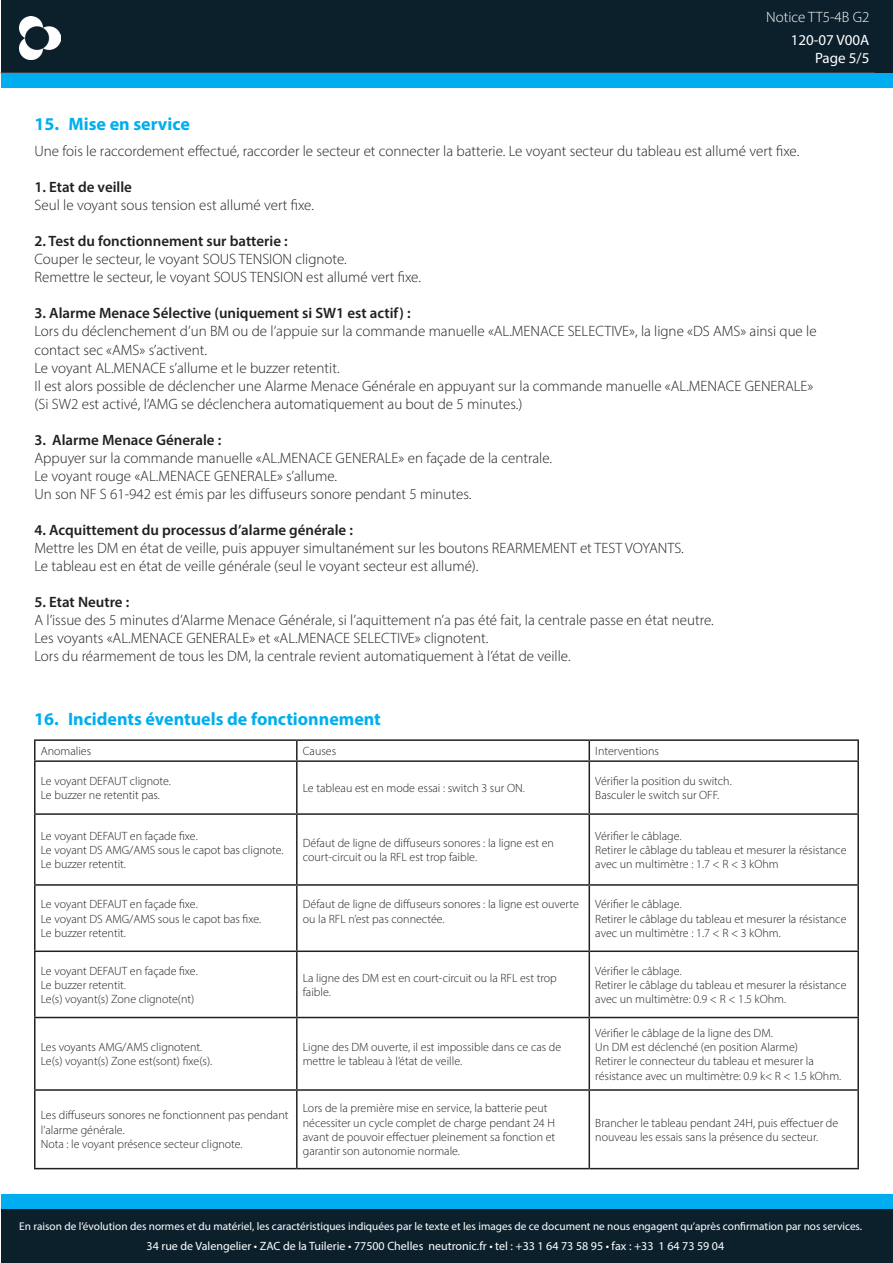
<style>
.page{position:relative;width:893px;height:1263px;background:#fff}
.page>*{position:absolute;margin:0;border:0;box-sizing:border-box;transform-origin:0 0}
.t1{font:700 18px "Myriad Pro";color:#00aeef}
.t2{font:300 15px/18px "Myriad Pro";color:#231f20}
.t3{font:600 15px "Myriad Pro";color:#231f20}
.t4{font:15px/18px "Myriad Pro";color:#fff;text-align:right}
.t5{font:300 15px "Myriad Pro";color:#fff}
.t6{font:300 12px/14.4px "Myriad Pro";color:#231f20}
.t7{font:12px "Myriad Pro";color:#fff}
.t8{font:11.25px "Myriad Pro";color:#fff}
</style>
<div class="page">
<div style="left:1px;top:0;width:892px;height:73px;background:#0c202c"></div>
<img style="left:19px;top:16px;width:41px;height:44px">
<div style="left:1px;top:73px;width:892px;height:15px;background:#00aeef"></div>
<div style="left:1px;top:1209px;width:892px;height:54px;background:#0c202c"></div>
<div style="left:1px;top:1194px;width:892px;height:15px;background:#00aeef"></div>
<hr style="left:34px;top:739px;width:263px;height:2px;background:#231f20">
<svg style="left:34px;top:741px;width:2px;height:19px"></svg>
<hr style="left:297px;top:739px;width:292px;height:2px;background:#231f20">
<svg style="left:296px;top:741px;width:2px;height:19px"></svg>
<hr style="left:589px;top:739px;width:270px;height:2px;background:#231f20">
<svg style="left:589px;top:741px;width:1px;height:19px"></svg>
<svg style="left:857px;top:741px;width:2px;height:19px"></svg>
<hr style="left:34px;top:760px;width:263px;height:2px;background:#231f20">
<hr style="left:34px;top:762px;width:2px;height:51px;background:#231f20">
<hr style="left:297px;top:760px;width:292px;height:2px;background:#231f20">
<hr style="left:296px;top:762px;width:2px;height:51px;background:#231f20">
<hr style="left:589px;top:760px;width:270px;height:2px;background:#231f20">
<hr style="left:589px;top:762px;width:1px;height:51px;background:#231f20">
<hr style="left:857px;top:762px;width:2px;height:51px;background:#231f20">
<hr style="left:34px;top:813px;width:263px;height:2px;background:#231f20">
<hr style="left:34px;top:815px;width:2px;height:69px;background:#231f20">
<hr style="left:297px;top:813px;width:292px;height:2px;background:#231f20">
<hr style="left:296px;top:815px;width:2px;height:69px;background:#231f20">
<hr style="left:589px;top:813px;width:270px;height:2px;background:#231f20">
<hr style="left:589px;top:815px;width:1px;height:69px;background:#231f20">
<hr style="left:857px;top:815px;width:2px;height:69px;background:#231f20">
<hr style="left:34px;top:884px;width:263px;height:2px;background:#231f20">
<hr style="left:34px;top:886px;width:2px;height:64px;background:#231f20">
<hr style="left:297px;top:884px;width:292px;height:2px;background:#231f20">
<hr style="left:296px;top:886px;width:2px;height:64px;background:#231f20">
<hr style="left:589px;top:884px;width:270px;height:2px;background:#231f20">
<hr style="left:589px;top:886px;width:1px;height:64px;background:#231f20">
<hr style="left:857px;top:886px;width:2px;height:64px;background:#231f20">
<hr style="left:34px;top:950px;width:263px;height:2px;background:#231f20">
<hr style="left:34px;top:952px;width:2px;height:65px;background:#231f20">
<hr style="left:297px;top:950px;width:292px;height:2px;background:#231f20">
<hr style="left:296px;top:952px;width:2px;height:65px;background:#231f20">
<hr style="left:589px;top:950px;width:270px;height:2px;background:#231f20">
<hr style="left:589px;top:952px;width:1px;height:65px;background:#231f20">
<hr style="left:857px;top:952px;width:2px;height:65px;background:#231f20">
<hr style="left:34px;top:1017px;width:263px;height:1px;background:#231f20">
<hr style="left:34px;top:1018px;width:2px;height:71px;background:#231f20">
<hr style="left:297px;top:1017px;width:292px;height:1px;background:#231f20">
<hr style="left:296px;top:1018px;width:2px;height:71px;background:#231f20">
<hr style="left:589px;top:1017px;width:270px;height:1px;background:#231f20">
<hr style="left:589px;top:1018px;width:1px;height:71px;background:#231f20">
<hr style="left:857px;top:1018px;width:2px;height:71px;background:#231f20">
<hr style="left:34px;top:1089px;width:263px;height:2px;background:#231f20">
<hr style="left:34px;top:1091px;width:2px;height:77px;background:#231f20">
<hr style="left:297px;top:1089px;width:292px;height:2px;background:#231f20">
<hr style="left:296px;top:1091px;width:2px;height:77px;background:#231f20">
<hr style="left:589px;top:1089px;width:270px;height:2px;background:#231f20">
<hr style="left:589px;top:1091px;width:1px;height:77px;background:#231f20">
<hr style="left:857px;top:1091px;width:2px;height:77px;background:#231f20">
<hr style="left:34px;top:1168px;width:263px;height:1px;background:#231f20">
<hr style="left:297px;top:1168px;width:292px;height:1px;background:#231f20">
<hr style="left:589px;top:1168px;width:270px;height:1px;background:#231f20">
<p class="t5" style="left:766px;top:8px;width:105px">Notice TT5-4B G2</p>
<p class="t4" style="left:791px;top:30px;width:80px">120-07 V00A<br>Page 5/5</p>
<h1 class="t1" style="left:35px;top:113px;width:157px">15. Mise en service</h1>
<p class="t2" style="left:35px;top:142px;width:766px">Une fois le raccordement effectué, raccorder le secteur et connecter la batterie. Le voyant secteur du tableau est allumé vert fixe.</p>
<p class="t3" style="left:35px;top:178px;width:99px">1. Etat de veille</p>
<p class="t2" style="left:35px;top:196px;width:281px">Seul le voyant sous tension est allumé vert fixe.</p>
<p class="t3" style="left:35px;top:232px;width:255px">2. Test du fonctionnement sur batterie :</p>
<p class="t2" style="left:35px;top:250px;width:388px">Couper le secteur, le voyant SOUS TENSION clignote.<br>Remettre le secteur, le voyant SOUS TENSION est allumé vert fixe.</p>
<p class="t3" style="left:35px;top:304px;width:378px">3. Alarme Menace Sélective (uniquement si SW1 est actif) :</p>
<p class="t2" style="left:35px;top:322px;width:784px">Lors du déclenchement d’un BM ou de l’appuie sur la commande manuelle «AL.MENACE SELECTIVE», la ligne «DS AMS» ainsi que le contact sec «AMS» s’activent.<br>Le voyant AL.MENACE s’allume et le buzzer retentit.<br>Il est alors possible de déclencher une Alarme Menace Générale en appuyant sur la commande manuelle «AL.MENACE GENERALE» (Si SW2 est activé, l’AMG se déclenchera automatiquement au bout de 5 minutes.)</p>
<p class="t3" style="left:35px;top:430px;width:188px">3. Alarme Menace Génerale :</p>
<p class="t2" style="left:35px;top:448px;width:519px">Appuyer sur la commande manuelle «AL.MENACE GENERALE» en façade de la centrale.<br>Le voyant rouge «AL.MENACE GENERALE» s’allume.<br>Un son NF S 61-942 est émis par les diffuseurs sonore pendant 5 minutes.</p>
<p class="t3" style="left:35px;top:520px;width:320px">4. Acquittement du processus d’alarme générale :</p>
<p class="t2" style="left:35px;top:538px;width:651px">Mettre les DM en état de veille, puis appuyer simultanément sur les boutons REARMEMENT et TEST VOYANTS.<br>Le tableau est en état de veille générale (seul le voyant secteur est allumé).</p>
<p class="t3" style="left:35px;top:592px;width:96px">5. Etat Neutre :</p>
<p class="t2" style="left:35px;top:610px;width:681px">A l’issue des 5 minutes d’Alarme Menace Générale, si l’aquittement n’a pas été fait, la centrale passe en état neutre.<br>Les voyants «AL.MENACE GENERALE» et «AL.MENACE SELECTIVE» clignotent.<br>Lors du réarmement de tous les DM, la centrale revient automatiquement à l’état de veille.</p>
<h1 class="t1" style="left:34px;top:707px;width:348px">16. Incidents éventuels de fonctionnement</h1>
<p class="t6" style="left:41px;top:744px;width:52px">Anomalies</p>
<p class="t6" style="left:303px;top:744px;width:35px">Causes</p>
<p class="t6" style="left:595px;top:744px;width:65px">Interventions</p>
<p class="t6" style="left:41px;top:774px;width:132px">Le voyant DEFAUT clignote.<br>Le buzzer ne retentit pas.</p>
<p class="t6" style="left:303px;top:781px;width:223px">Le tableau est en mode essai : switch 3 sur ON.</p>
<p class="t6" style="left:595px;top:774px;width:138px">Vérifier la position du switch.<br>Basculer le switch sur OFF.</p>
<p class="t6" style="left:41px;top:828px;width:244px">Le voyant DEFAUT en façade fixe.<br>Le voyant DS AMG/AMS sous le capot bas clignote.<br>Le buzzer retentit.</p>
<p class="t6" style="left:303px;top:835px;width:253px">Défaut de ligne de diffuseurs sonores : la ligne est en court-circuit ou la RFL est trop faible.</p>
<p class="t6" style="left:595px;top:828px;width:253px">Vérifier le câblage.<br>Retirer le câblage du tableau et mesurer la résistance avec un multimètre : 1.7 &lt; R &lt; 3 kOhm</p>
<p class="t6" style="left:41px;top:897px;width:222px">Le voyant DEFAUT en façade fixe.<br>Le voyant DS AMG/AMS sous le capot bas fixe.<br>Le buzzer retentit.</p>
<p class="t6" style="left:303px;top:897px;width:278px">Défaut de ligne de diffuseurs sonores : la ligne est ouverte ou la RFL n’est pas connectée.</p>
<p class="t6" style="left:595px;top:897px;width:253px">Vérifier le câblage.<br>Retirer le câblage du tableau et mesurer la résistance avec un multimètre : 1.7 &lt; R &lt; 3 kOhm.</p>
<p class="t6" style="left:41px;top:963px;width:158px">Le voyant DEFAUT en façade fixe.<br>Le buzzer retentit.<br>Le(s) voyant(s) Zone clignote(nt)</p>
<p class="t6" style="left:303px;top:970px;width:256px">La ligne des DM est en court-circuit ou la RFL est trop faible.</p>
<p class="t6" style="left:595px;top:963px;width:253px">Vérifier le câblage.<br>Retirer le câblage du tableau et mesurer la résistance avec un multimètre: 0.9 &lt; R &lt; 1.5 kOhm.</p>
<p class="t6" style="left:41px;top:1040px;width:173px">Les voyants AMG/AMS clignotent.<br>Le(s) voyant(s) Zone est(sont) fixe(s).</p>
<p class="t6" style="left:303px;top:1040px;width:260px">Ligne des DM ouverte, il est impossible dans ce cas de mettre le tableau à l’état de veille.</p>
<p class="t6" style="left:595px;top:1025px;width:247px">Vérifier le câblage de la ligne des DM.<br>Un DM est déclenché (en position Alarme)<br>Retirer le connecteur du tableau et mesurer la résistance avec un multimètre: 0.9 k&lt; R &lt; 1.5 kOhm.</p>
<p class="t6" style="left:41px;top:1108px;width:249px">Les diffuseurs sonores ne fonctionnent pas pendant l’alarme générale.<br>Nota : le voyant présence secteur clignote.</p>
<p class="t6" style="left:303px;top:1101px;width:254px">Lors de la première mise en service, la batterie peut nécessiter un cycle complet de charge pendant 24 H avant de pouvoir effectuer pleinement sa fonction et garantir son autonomie normale.</p>
<p class="t6" style="left:595px;top:1115px;width:244px">Brancher le tableau pendant 24H, puis effectuer de nouveau les essais sans la présence du secteur.</p>
<p class="t8" style="left:19px;top:1219px;width:845px">En raison de l’évolution des normes et du matériel, les caractéristiques indiquées par le texte et les images de ce document ne nous engagent qu’après confirmation par nos services.</p>
<p class="t7" style="left:147px;top:1238px;width:579px">34 rue de Valengelier • ZAC de la Tuilerie • 77500 Chelles neutronic.fr • tel : +33 1 64 73 58 95 • fax : +33 1 64 73 59 04</p>
</div>
